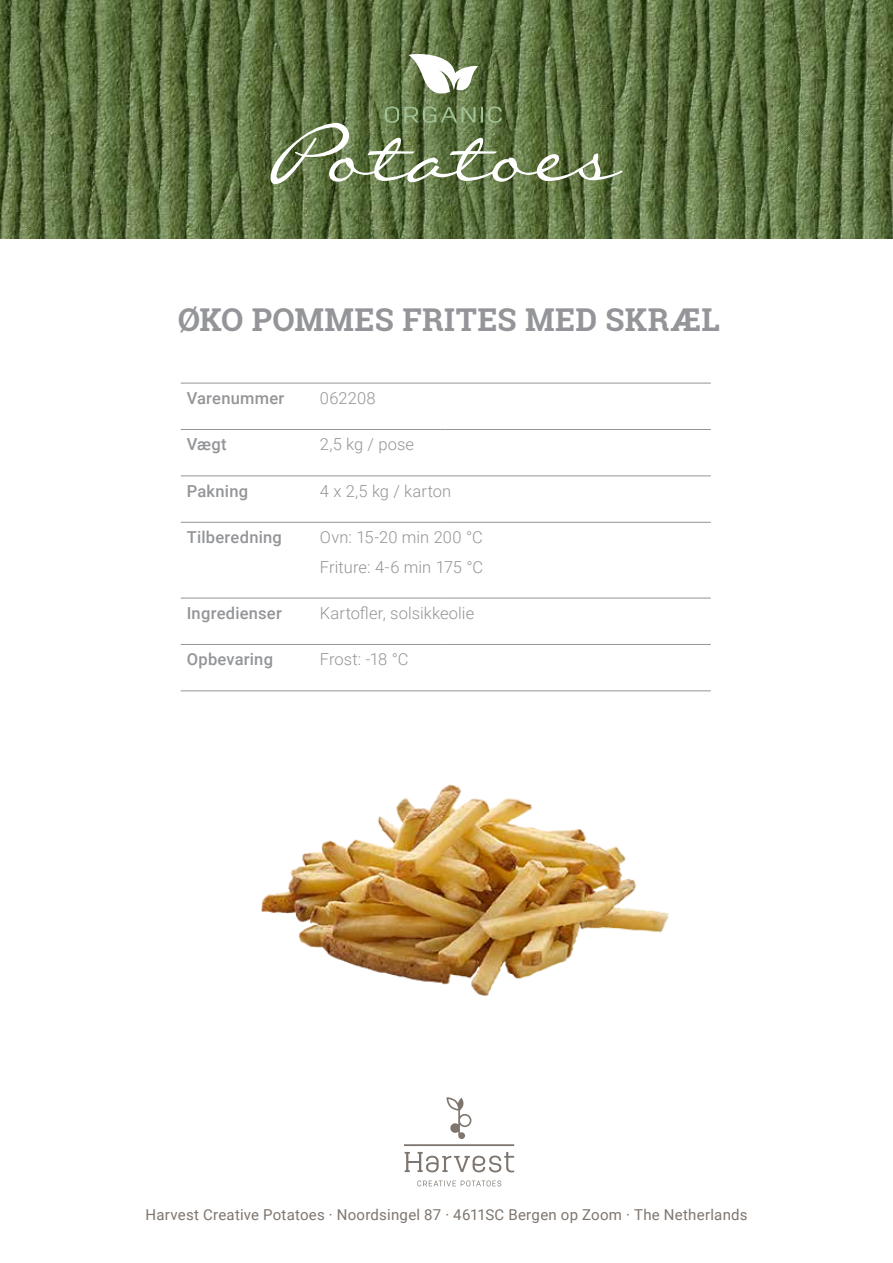
<style>
.page{position:relative;width:893px;height:1263px;background:#fff}
.page>*{position:absolute;margin:0;border:0;box-sizing:border-box;transform-origin:0 0}
.t1{font:700 31.5px "Roboto Slab";letter-spacing:.01em;color:#939598}
.t2{font:300 16.5px/29.4px "Roboto";letter-spacing:.005em;color:#939598}
.t3{font:500 16.5px "Roboto";letter-spacing:.015em;color:#939598}
.t4{font:15px "Roboto";letter-spacing:.015em;color:#7e756e}
</style>
<div class="page">
<hr style="left:181px;top:429px;width:133px;height:1px;background:#939598">
<hr style="left:314px;top:429px;width:131px;height:1px;background:#939598">
<hr style="left:445px;top:429px;width:266px;height:1px;background:#939598">
<hr style="left:181px;top:475px;width:133px;height:1px;background:#939598">
<hr style="left:314px;top:475px;width:131px;height:1px;background:#939598">
<hr style="left:445px;top:475px;width:266px;height:1px;background:#939598">
<hr style="left:181px;top:522px;width:133px;height:1px;background:#939598">
<hr style="left:314px;top:522px;width:131px;height:1px;background:#939598">
<hr style="left:445px;top:522px;width:266px;height:1px;background:#939598">
<hr style="left:181px;top:598px;width:133px;height:1px;background:#939598">
<hr style="left:314px;top:598px;width:131px;height:1px;background:#939598">
<hr style="left:445px;top:598px;width:266px;height:1px;background:#939598">
<hr style="left:181px;top:644px;width:133px;height:1px;background:#939598">
<hr style="left:314px;top:644px;width:131px;height:1px;background:#939598">
<hr style="left:445px;top:644px;width:266px;height:1px;background:#939598">
<hr style="left:181px;top:383px;width:133px;height:1px;background:#939598">
<hr style="left:314px;top:383px;width:131px;height:1px;background:#939598">
<hr style="left:445px;top:383px;width:266px;height:1px;background:#939598">
<hr style="left:181px;top:690px;width:133px;height:1px;background:#939598">
<hr style="left:445px;top:690px;width:266px;height:1px;background:#939598">
<img style="left:249px;top:690px;width:435px;height:306px">
<img style="left:0;top:0;width:893px;height:238px">
<svg style="left:270px;top:107px;width:352px;height:77px;background:#73855b"></svg>
<svg style="left:408px;top:53px;width:70px;height:42px"></svg>
<svg style="left:405px;top:1152px;width:109px;height:20px"></svg>
<svg style="left:417px;top:1180px;width:84px;height:6px"></svg>
<svg style="left:404px;top:1097px;width:110px;height:49px"></svg>
<h1 class="t1" style="left:178px;top:298px;width:543px">ØKO POMMES FRITES MED SKRÆL</h1>
<p class="t3" style="left:187px;top:387px;width:99px">Varenummer</p>
<p class="t2" style="left:320px;top:383px;width:57px">062208</p>
<p class="t3" style="left:187px;top:433px;width:41px">Vægt</p>
<p class="t2" style="left:320px;top:429px;width:96px">2,5 kg / pose</p>
<p class="t3" style="left:187px;top:479px;width:63px">Pakning</p>
<p class="t2" style="left:320px;top:476px;width:133px">4 x 2,5 kg / karton</p>
<p class="t3" style="left:187px;top:526px;width:97px">Tilberedning</p>
<p class="t2" style="left:320px;top:522px;width:165px">Ovn: 15-20 min 200 °C<br>Friture: 4-6 min 175 °C</p>
<p class="t3" style="left:187px;top:601px;width:97px">Ingredienser</p>
<p class="t2" style="left:320px;top:598px;width:156px">Kartofler, solsikkeolie</p>
<p class="t3" style="left:187px;top:648px;width:88px">Opbevaring</p>
<p class="t2" style="left:320px;top:644px;width:90px">Frost: -18 °C</p>
<p class="t4" style="left:145px;top:1204px;width:604px">Harvest Creative Potatoes · Noordsingel 87 · 4611SC Bergen op Zoom · The Netherlands</p>
</div>
